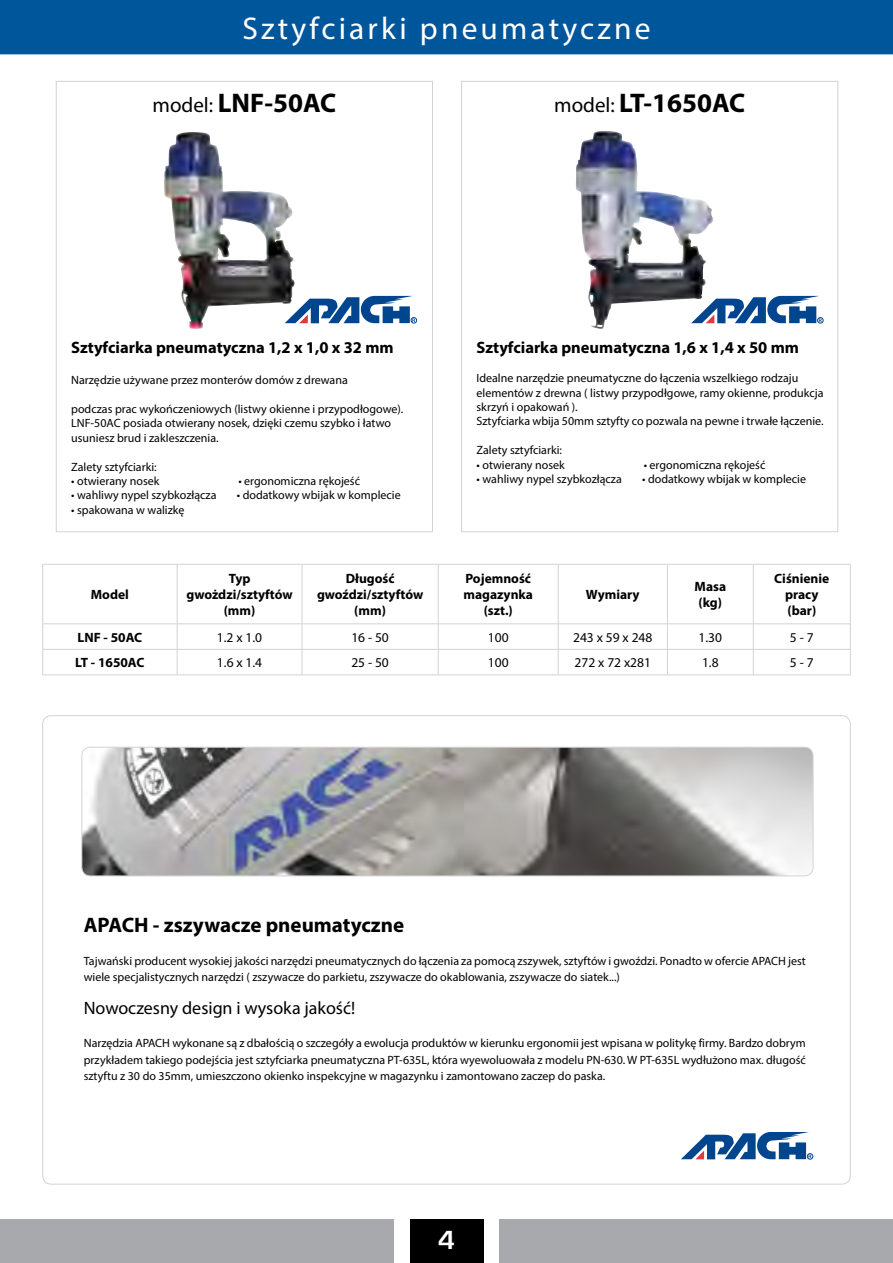
<style>
.page{position:relative;width:893px;height:1263px;background:#fff}
.page>*{position:absolute;margin:0;border:0;box-sizing:border-box;transform-origin:0 0}
.t1{font:31.5px "Myriad Pro";letter-spacing:.1em;color:#fff}
.t2{font:700 27px "Myriad Pro";color:#000}
.t3{font:700 27px "Eurostile TCE";color:#fff}
.t4{font:700 21px "Myriad Pro";color:#000}
.t5{font:18px "Myriad Pro";color:#000}
.t6{font:700 16.5px "Myriad Pro";color:#000}
.t7{font:700 13.5px/16.2px "Myriad Pro";color:#000;text-align:center}
.t8{font:13.5px "Myriad Pro";color:#000}
.t9{font:12px/14.4px "Myriad Pro";color:#000}
.s1{font-weight:400;font-size:21px}
</style>
<div class="page">
<div style="left:0;top:0;width:893px;height:55px;background:#00569b"></div>
<div style="left:409px;top:1219px;width:74px;height:44px;background:#000"></div>
<div style="left:0;top:1219px;width:394px;height:44px;background:#a7a9ac"></div>
<div style="left:499px;top:1219px;width:394px;height:44px;background:#a7a9ac"></div>
<svg style="left:43px;top:565px;width:807px;height:110px"></svg>
<hr style="left:177px;top:564px;width:125px;height:1px;background:#d1d3d4">
<hr style="left:302px;top:564px;width:136px;height:1px;background:#d1d3d4">
<hr style="left:302px;top:564px;width:1px;height:60px;background:#d1d3d4">
<hr style="left:438px;top:564px;width:120px;height:1px;background:#d1d3d4">
<hr style="left:438px;top:564px;width:1px;height:60px;background:#d1d3d4">
<hr style="left:558px;top:564px;width:109px;height:1px;background:#d1d3d4">
<hr style="left:558px;top:564px;width:1px;height:60px;background:#d1d3d4">
<hr style="left:667px;top:564px;width:86px;height:1px;background:#d1d3d4">
<hr style="left:667px;top:564px;width:1px;height:60px;background:#d1d3d4">
<hr style="left:753px;top:564px;width:97px;height:1px;background:#d1d3d4">
<hr style="left:753px;top:564px;width:1px;height:60px;background:#d1d3d4">
<hr style="left:850px;top:564px;width:1px;height:60px;background:#d1d3d4">
<hr style="left:43px;top:564px;width:134px;height:1px;background:#d1d3d4">
<hr style="left:42px;top:564px;width:1px;height:60px;background:#d1d3d4">
<hr style="left:177px;top:564px;width:1px;height:60px;background:#d1d3d4">
<hr style="left:43px;top:624px;width:134px;height:1px;background:#d1d3d4">
<hr style="left:43px;top:649px;width:134px;height:1px;background:#d1d3d4">
<svg style="left:42px;top:624px;width:1px;height:51px"></svg>
<hr style="left:43px;top:675px;width:134px;height:1px;background:#d1d3d4">
<hr style="left:177px;top:624px;width:125px;height:1px;background:#d1d3d4">
<hr style="left:302px;top:624px;width:136px;height:1px;background:#d1d3d4">
<hr style="left:438px;top:624px;width:120px;height:1px;background:#d1d3d4">
<hr style="left:558px;top:624px;width:109px;height:1px;background:#d1d3d4">
<hr style="left:667px;top:624px;width:86px;height:1px;background:#d1d3d4">
<hr style="left:753px;top:624px;width:97px;height:1px;background:#d1d3d4">
<hr style="left:177px;top:649px;width:125px;height:1px;background:#d1d3d4">
<svg style="left:177px;top:625px;width:1px;height:50px"></svg>
<hr style="left:302px;top:649px;width:136px;height:1px;background:#d1d3d4">
<svg style="left:302px;top:624px;width:1px;height:51px"></svg>
<hr style="left:438px;top:649px;width:120px;height:1px;background:#d1d3d4">
<svg style="left:438px;top:625px;width:1px;height:50px"></svg>
<hr style="left:558px;top:649px;width:109px;height:1px;background:#d1d3d4">
<svg style="left:558px;top:625px;width:1px;height:50px"></svg>
<hr style="left:667px;top:649px;width:86px;height:1px;background:#d1d3d4">
<svg style="left:667px;top:625px;width:1px;height:50px"></svg>
<hr style="left:753px;top:649px;width:97px;height:1px;background:#d1d3d4">
<svg style="left:753px;top:625px;width:1px;height:50px"></svg>
<svg style="left:850px;top:624px;width:1px;height:51px"></svg>
<hr style="left:177px;top:675px;width:125px;height:1px;background:#d1d3d4">
<hr style="left:302px;top:675px;width:136px;height:1px;background:#d1d3d4">
<hr style="left:438px;top:675px;width:120px;height:1px;background:#d1d3d4">
<hr style="left:558px;top:675px;width:109px;height:1px;background:#d1d3d4">
<hr style="left:667px;top:675px;width:86px;height:1px;background:#d1d3d4">
<hr style="left:753px;top:675px;width:97px;height:1px;background:#d1d3d4">
<img style="left:164px;top:133px;width:131px;height:196px">
<img style="left:576px;top:131px;width:138px;height:198px">
<svg style="left:285px;top:296px;width:132px;height:27px"></svg>
<svg style="left:691px;top:296px;width:132px;height:27px"></svg>
<svg style="left:681px;top:1132px;width:132px;height:27px"></svg>
<img style="left:82px;top:747px;width:731px;height:129px">
<div style="left:82px;top:747px;width:731px;height:129px;border:1px solid #d1d3d4;border-radius:9px"></div>
<h1 class="t1" style="left:242px;top:9px;width:410px">Sztyfciarki pneumatyczne</h1>
<h2 class="t2" style="left:153px;top:86px;width:185px"><span class="s1">model:</span> LNF-50AC</h2>
<h2 class="t2" style="left:554px;top:86px;width:193px"><span class="s1">model:</span> LT-1650AC</h2>
<h3 class="t6" style="left:71px;top:337px;width:324px">Sztyfciarka pneumatyczna 1,2 x 1,0 x 32 mm</h3>
<p class="t9" style="left:71px;top:373px;width:278px">Narzędzie używane przez monterów domów z drewana</p>
<p class="t9" style="left:71px;top:402px;width:334px">podczas prac wykończeniowych (listwy okienne i przypodłogowe).<br>LNF-50AC posiada otwierany nosek, dzięki czemu szybko i łatwo usuniesz brud i zakleszczenia.</p>
<p class="t9" style="left:71px;top:459px;width:87px">Zalety sztyfciarki:</p>
<p class="t9" style="left:71px;top:474px;width:90px">• otwierany nosek</p>
<p class="t9" style="left:238px;top:474px;width:123px">• ergonomiczna rękojeść</p>
<p class="t9" style="left:71px;top:488px;width:147px">• wahliwy nypel szybkozłącza</p>
<p class="t9" style="left:237px;top:488px;width:165px">• dodatkowy wbijak w komplecie</p>
<p class="t9" style="left:71px;top:502px;width:115px">• spakowana w walizkę</p>
<h3 class="t6" style="left:477px;top:337px;width:324px">Sztyfciarka pneumatyczna 1,6 x 1,4 x 50 mm</h3>
<p class="t9" style="left:477px;top:371px;width:348px">Idealne narzędzie pneumatyczne do łączenia wszelkiego rodzaju elementów z drewna ( listwy przypodłgowe, ramy okienne, produkcja skrzyń i opakowań ).<br>Sztyfciarka wbija 50mm sztyfty co pozwala na pewne i trwałe łączenie.</p>
<p class="t9" style="left:477px;top:443px;width:87px">Zalety sztyfciarki:</p>
<p class="t9" style="left:477px;top:457px;width:90px">• otwierany nosek</p>
<p class="t9" style="left:644px;top:457px;width:123px">• ergonomiczna rękojeść</p>
<p class="t9" style="left:477px;top:471px;width:147px">• wahliwy nypel szybkozłącza</p>
<p class="t9" style="left:642px;top:471px;width:165px">• dodatkowy wbijak w komplecie</p>
<p class="t7" style="left:91px;top:586px;width:40px">Model</p>
<p class="t7" style="left:186px;top:570px;width:108px">Typ gwożdzi/sztyftów (mm)</p>
<p class="t7" style="left:317px;top:570px;width:108px">Długość gwoździ/sztyftów (mm)</p>
<p class="t7" style="left:463px;top:570px;width:71px">Pojemność magazynka (szt.)</p>
<p class="t7" style="left:586px;top:586px;width:55px">Wymiary</p>
<p class="t7" style="left:695px;top:578px;width:33px;text-align:left">Masa (kg)</p>
<p class="t7" style="left:774px;top:570px;width:57px">Ciśnienie pracy (bar)</p>
<p class="t7" style="left:78px;top:628px;width:66px">LNF - 50AC</p>
<p class="t8" style="left:217px;top:629px;width:47px">1.2 x 1.0</p>
<p class="t8" style="left:351px;top:629px;width:39px">16 - 50</p>
<p class="t8" style="left:488px;top:629px;width:22px">100</p>
<p class="t8" style="left:573px;top:629px;width:81px">243 x 59 x 248</p>
<p class="t8" style="left:699px;top:629px;width:25px">1.30</p>
<p class="t8" style="left:790px;top:629px;width:25px">5 - 7</p>
<p class="t7" style="left:75px;top:654px;width:71px">LT - 1650AC</p>
<p class="t8" style="left:217px;top:654px;width:47px">1.6 x 1.4</p>
<p class="t8" style="left:351px;top:654px;width:39px">25 - 50</p>
<p class="t8" style="left:488px;top:654px;width:22px">100</p>
<p class="t8" style="left:575px;top:654px;width:78px">272 x 72 x281</p>
<p class="t8" style="left:702px;top:654px;width:18px">1.8</p>
<p class="t8" style="left:790px;top:654px;width:25px">5 - 7</p>
<h3 class="t4" style="left:84px;top:911px;width:322px">APACH - zszywacze pneumatyczne</h3>
<p class="t9" style="left:84px;top:952px;width:723px;line-height:16.5px">Tajwański producent wysokiej jakości narzędzi pneumatycznych do łączenia za pomocą zszywek, sztyftów i gwoździ. Ponadto w ofercie APACH jest wiele specjalistycznych narzędzi ( zszywacze do parkietu, zszywacze do okablowania, zszywacze do siatek...)</p>
<h3 class="t5" style="left:84px;top:997px;width:273px">Nowoczesny design i wysoka jakość!</h3>
<p class="t9" style="left:84px;top:1035px;width:723px;line-height:16.5px;text-align:justify">Narzędzia APACH wykonane są z dbałością o szczegóły a ewolucja produktów w kierunku ergonomii jest wpisana w politykę firmy. Bardzo dobrym przykładem takiego podejścia jest sztyfciarka pneumatyczna PT-635L, która wyewoluowała z modelu PN-630. W PT-635L wydłużono max. długość sztyftu z 30 do 35mm, umieszczono okienko inspekcyjne w magazynku i zamontowano zaczep do paska.</p>
<h2 class="t3" style="left:438px;top:1225px;width:18px">4</h2>
</div>
